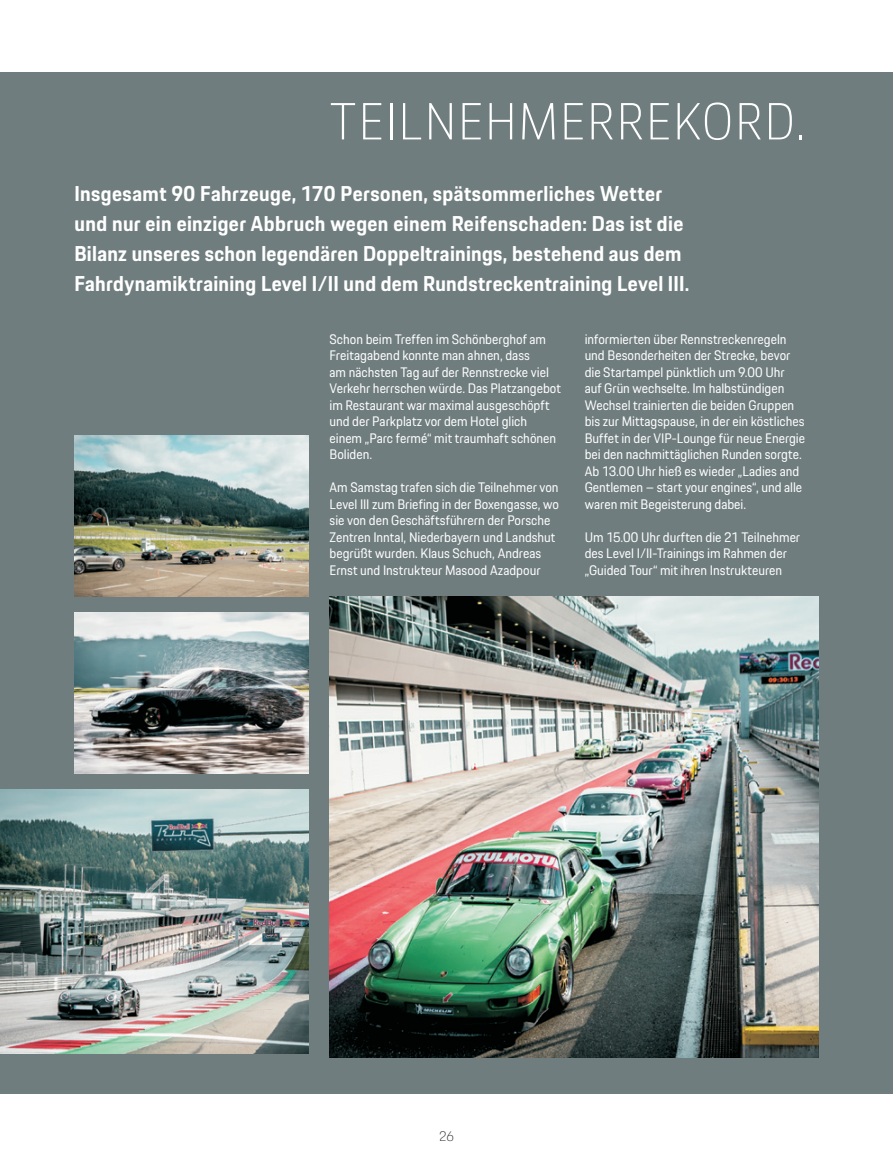
<style>
.page{position:relative;width:893px;height:1170px;background:#fff}
.page>*{position:absolute;margin:0;border:0;box-sizing:border-box;transform-origin:0 0}
.Headline_L{font:100 51px "Porsche Next";letter-spacing:.025em;color:#fff}
.Inhalt___Subhead{font:700 21px/30px "Porsche Next";letter-spacing:.02em;color:#fff}
.Inhalt___Subhead-2{font:13.5px/16.5px "Porsche Next";color:#fff}
.t1{font:100 13.5px "Porsche Next";color:#231f20}
</style>
<div class="page">
<div style="left:0;top:72px;width:893px;height:1021px;background:#707d7e"></div>
<img style="left:74px;top:612px;width:234px;height:161px">
<img style="left:74px;top:436px;width:234px;height:160px">
<img style="left:0;top:789px;width:308px;height:264px">
<img style="left:330px;top:596px;width:489px;height:460px">
<p class="Headline_L" style="left:330px;top:87px;width:477px">TEILNEHMERREKORD.</p>
<p class="Inhalt___Subhead" style="left:74px;top:178px;width:616px">Insgesamt 90 Fahrzeuge, 170 Personen, spätsommerliches Wetter und nur ein einziger Abbruch wegen einem Reifenschaden: Das ist die Bilanz unseres schon legendären Doppeltrainings, bestehend aus dem Fahrdynamiktraining Level I/II und dem Rundstreckentraining Level III.</p>
<p class="Inhalt___Subhead-2" style="left:330px;top:330px;width:233px">Schon beim Treffen im Schönberghof am Freitagabend konnte man ahnen, dass<br>am nächsten Tag auf der Rennstrecke viel Verkehr herrschen würde. Das Platzangebot im Restaurant war maximal ausgeschöpft und der Parkplatz vor dem Hotel glich einem „Parc fermé“ mit traumhaft schönen Boliden.</p>
<p class="Inhalt___Subhead-2" style="left:330px;top:479px;width:231px">Am Samstag trafen sich die Teilnehmer von Level III zum Briefing in der Boxengasse, wo sie von den Geschäftsführern der Porsche Zentren Inntal, Niederbayern und Landshut begrüßt wurden. Klaus Schuch, Andreas Ernst und Instrukteur Masood Azadpour</p>
<p class="Inhalt___Subhead-2" style="left:585px;top:330px;width:222px">informierten über Rennstreckenregeln und Besonderheiten der Strecke, bevor die Startampel pünktlich um 9.00 Uhr<br>auf Grün wechselte. Im halbstündigen Wechsel trainierten die beiden Gruppen bis zur Mittagspause, in der ein köstliches Buffet in der VIP-Lounge für neue Energie bei den nachmittäglichen Runden sorgte.<br>Ab 13.00 Uhr hieß es wieder „Ladies and Gentlemen – start your engines“, und alle waren mit Begeisterung dabei.</p>
<p class="Inhalt___Subhead-2" style="left:585px;top:528px;width:217px">Um 15.00 Uhr durften die 21 Teilnehmer des Level I/II-Trainings im Rahmen der „Guided Tour“ mit ihren Instrukteuren</p>
<p class="t1" style="left:439px;top:1127px;width:16px">26</p>
</div>
